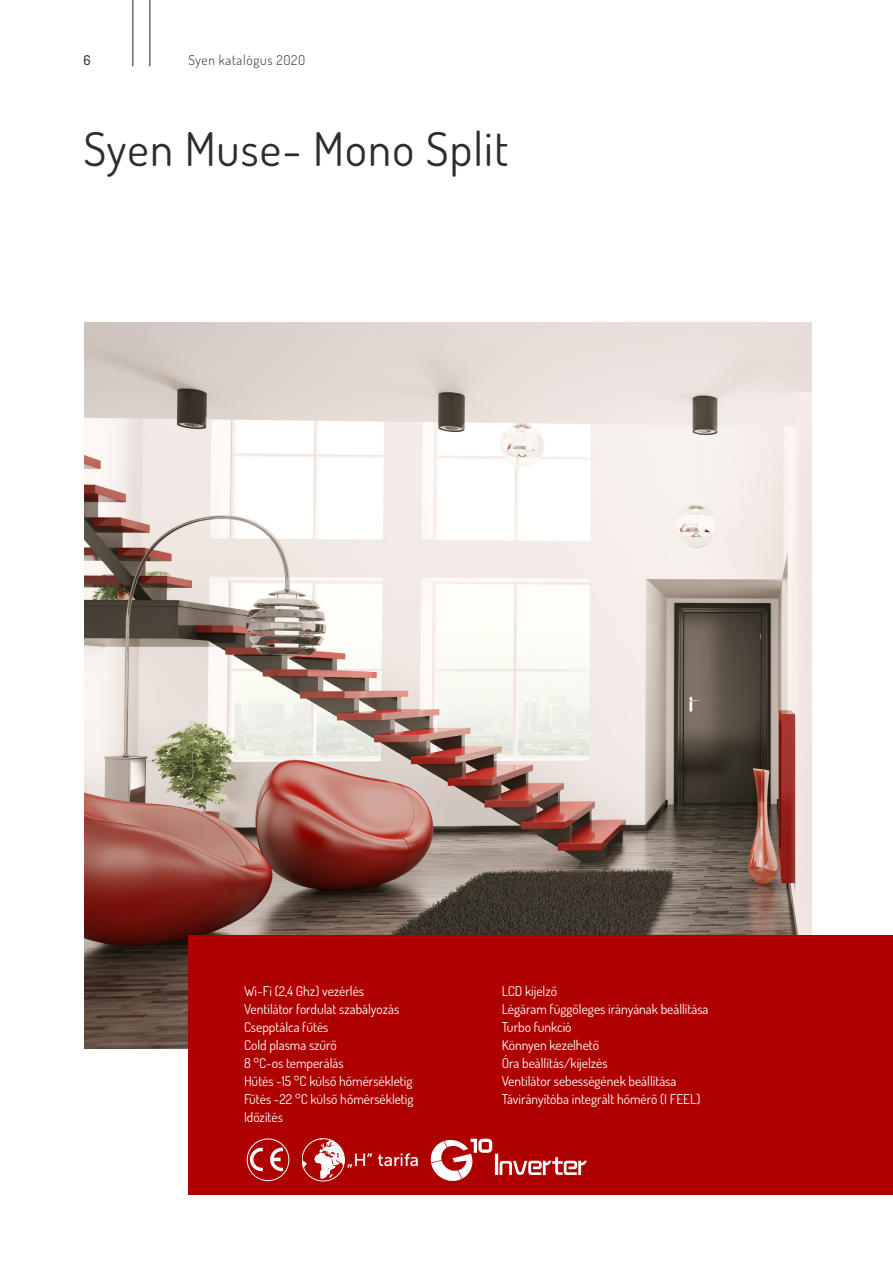
<style>
.page{position:relative;width:893px;height:1263px;background:#fff}
.page>*{position:absolute;margin:0;border:0;box-sizing:border-box;transform-origin:0 0}
.T4{font:46.5px "Dosis";letter-spacing:.025em;color:#2a2e30}
.t1{font:13.5px "Dosis";color:#fff}
.t2{font:300 13.5px "Dosis";letter-spacing:.05em;color:#2a2e30}
.t3{font:500 13.5px "Dosis";color:#2a2e30}
</style>
<div class="page">
<img style="left:85px;top:322px;width:727px;height:726px">
<div style="left:188px;top:935px;width:705px;height:260px;background:#af0000"></div>
<svg style="left:430px;top:1138px;width:157px;height:43px"></svg>
<svg style="left:302px;top:1138px;width:116px;height:44px"></svg>
<svg style="left:246px;top:1138px;width:44px;height:44px"></svg>
<hr style="left:133px;top:0;width:1px;height:66px;background:#231f20">
<hr style="left:150px;top:0;width:1px;height:66px;background:#231f20">
<p class="t3" style="left:84px;top:51px;width:9px">6</p>
<p class="t2" style="left:188px;top:51px;width:119px">Syen katalógus 2020</p>
<p class="T4" style="left:84px;top:118px;width:426px">Syen Muse- Mono Split</p>
<p class="t1" style="left:244px;top:982px;width:122px">Wi-Fi (2,4 Ghz) vezérlés</p>
<p class="t1" style="left:244px;top:1000px;width:157px">Ventilátor fordulat szabályozás</p>
<p class="t1" style="left:244px;top:1018px;width:86px">Csepptálca fűtés</p>
<p class="t1" style="left:244px;top:1036px;width:94px">Cold plasma szűrő</p>
<p class="t1" style="left:244px;top:1054px;width:101px">8 °C-os temperálás</p>
<p class="t1" style="left:244px;top:1072px;width:170px">Hűtés -15 °C külső hőmérsékletig</p>
<p class="t1" style="left:244px;top:1090px;width:171px">Fűtés -22 °C külső hőmérsékletig</p>
<p class="t1" style="left:244px;top:1108px;width:40px">Időzítés</p>
<p class="t1" style="left:502px;top:982px;width:57px">LCD kijelző</p>
<p class="t1" style="left:502px;top:1000px;width:208px">Légáram függőleges irányának beállítása</p>
<p class="t1" style="left:502px;top:1018px;width:71px">Turbo funkció</p>
<p class="t1" style="left:502px;top:1036px;width:99px">Könnyen kezelhető</p>
<p class="t1" style="left:502px;top:1054px;width:107px">Óra beállítás/kijelzés</p>
<p class="t1" style="left:502px;top:1072px;width:176px">Ventilátor sebességének beállítása</p>
<p class="t1" style="left:502px;top:1090px;width:200px">Távirányítóba integrált hőmérő (I FEEL)</p>
</div>
